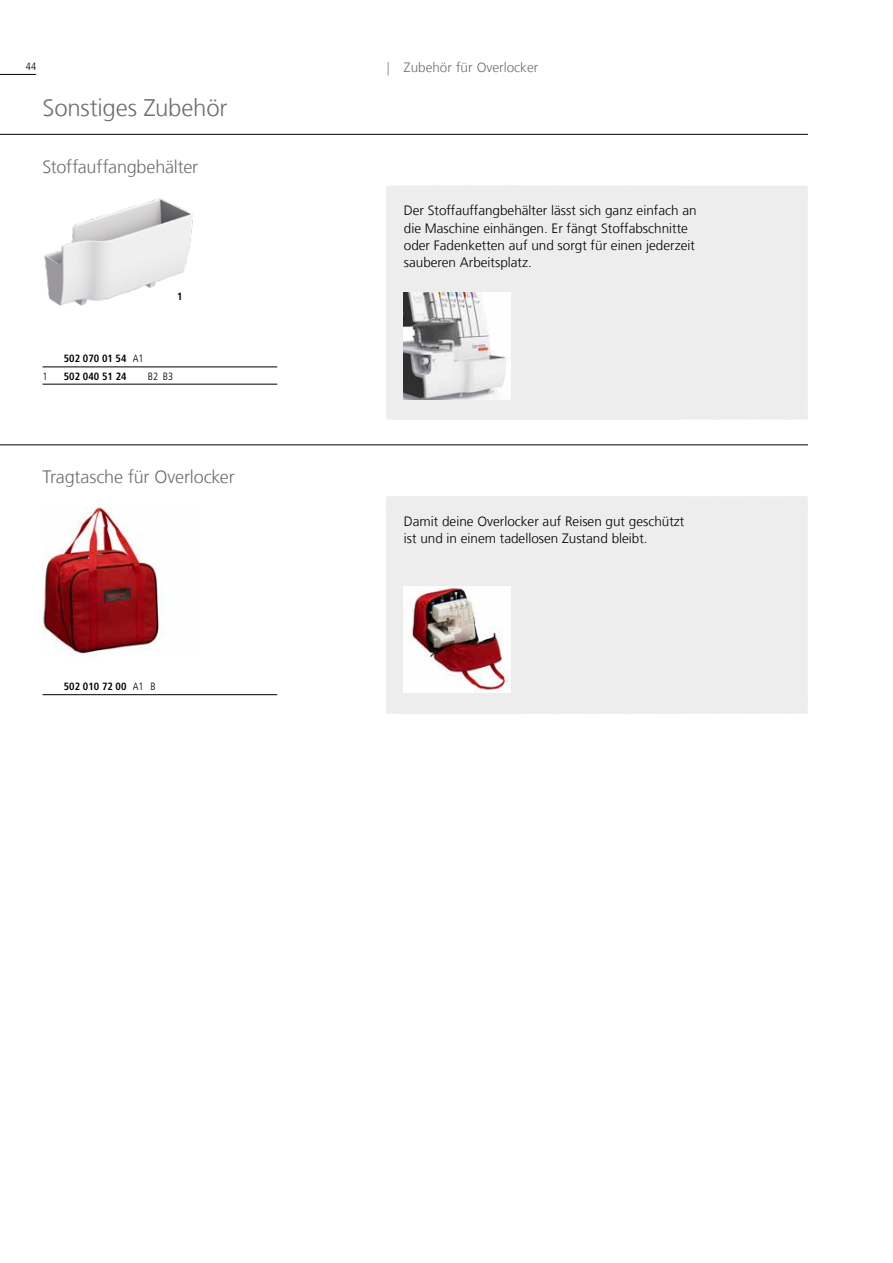
<style>
.page{position:relative;width:893px;height:1263px;background:#fff}
.page>*{position:absolute;margin:0;border:0;box-sizing:border-box;transform-origin:0 0}
.t1{font:300 24px "Frutiger LT Com";letter-spacing:-.01em;color:#706f6f}
.t2{font:300 18px "Frutiger LT Com";letter-spacing:-.01em;color:#706f6f}
.t3{font:300 13.5px/17.2px "Frutiger LT Com";color:#000}
.t4{font:300 13.5px "Frutiger LT Com";color:#706f6f}
.t5{font:700 condensed 10.5px "Frutiger LT Com";color:#000}
.t6{font:300 condensed 10.5px "Frutiger LT Com";color:#000}
.s1{font-weight:300}
.s2{font-stretch:condensed}
</style>
<div class="page">
<hr style="left:0;top:74px;width:36px;height:1px;background:#000">
<hr style="left:0;top:134px;width:808px;height:1px;background:#000">
<hr style="left:0;top:444px;width:808px;height:1px;background:#000">
<div style="left:386px;top:186px;width:422px;height:233px;background:#ededed"></div>
<div style="left:386px;top:186px;width:410px;height:22px;background:#ededed"></div>
<div style="left:397px;top:397px;width:399px;height:22px;background:#ededed"></div>
<img style="left:44px;top:198px;width:149px;height:108px">
<img style="left:404px;top:293px;width:106px;height:106px">
<div style="left:386px;top:496px;width:422px;height:218px;background:#ededed"></div>
<div style="left:386px;top:496px;width:410px;height:23px;background:#ededed"></div>
<div style="left:397px;top:691px;width:399px;height:23px;background:#ededed"></div>
<img style="left:43px;top:507px;width:118px;height:149px">
<img style="left:404px;top:586px;width:106px;height:106px">
<hr style="left:43px;top:366px;width:234px;height:1px;background:#000">
<hr style="left:43px;top:384px;width:234px;height:1px;background:#000">
<hr style="left:43px;top:694px;width:234px;height:1px;background:#000">
<p class="t6" style="left:26px;top:60px;width:12px">44</p>
<h1 class="t1" style="left:43px;top:94px;width:187px">Sonstiges Zubehör</h1>
<h2 class="t2" style="left:43px;top:156px;width:157px">Stoffauffangbehälter</h2>
<p class="t5" style="left:64px;top:353px;width:81px">502 070 01 54 <span class="s1">A1</span></p>
<p class="t5" style="left:177px;top:290px;width:7px">1</p>
<p class="t6" style="left:43px;top:370px;width:7px">1</p>
<p class="t5" style="left:64px;top:370px;width:64px">502 040 51 24</p>
<p class="t6" style="left:148px;top:370px;width:27px">B2 B3</p>
<h2 class="t2" style="left:43px;top:467px;width:194px">Tragtasche für Overlocker</h2>
<p class="t5" style="left:64px;top:680px;width:93px">502 010 72 00 <span class="s1">A1 B</span></p>
<p class="t4" style="left:387px;top:59px;width:153px"><span class="s2">|</span> Zubehör für Overlocker</p>
<p class="t3" style="left:404px;top:202px;width:294px">Der Stoffauffangbehälter lässt sich ganz einfach an die Maschine einhängen. Er fängt Stoffabschnitte oder Fadenketten auf und sorgt für einen jederzeit sauberen Arbeitsplatz.</p>
<p class="t3" style="left:404px;top:513px;width:282px">Damit deine Overlocker auf Reisen gut geschützt ist und in einem tadellosen Zustand bleibt.</p>
</div>
